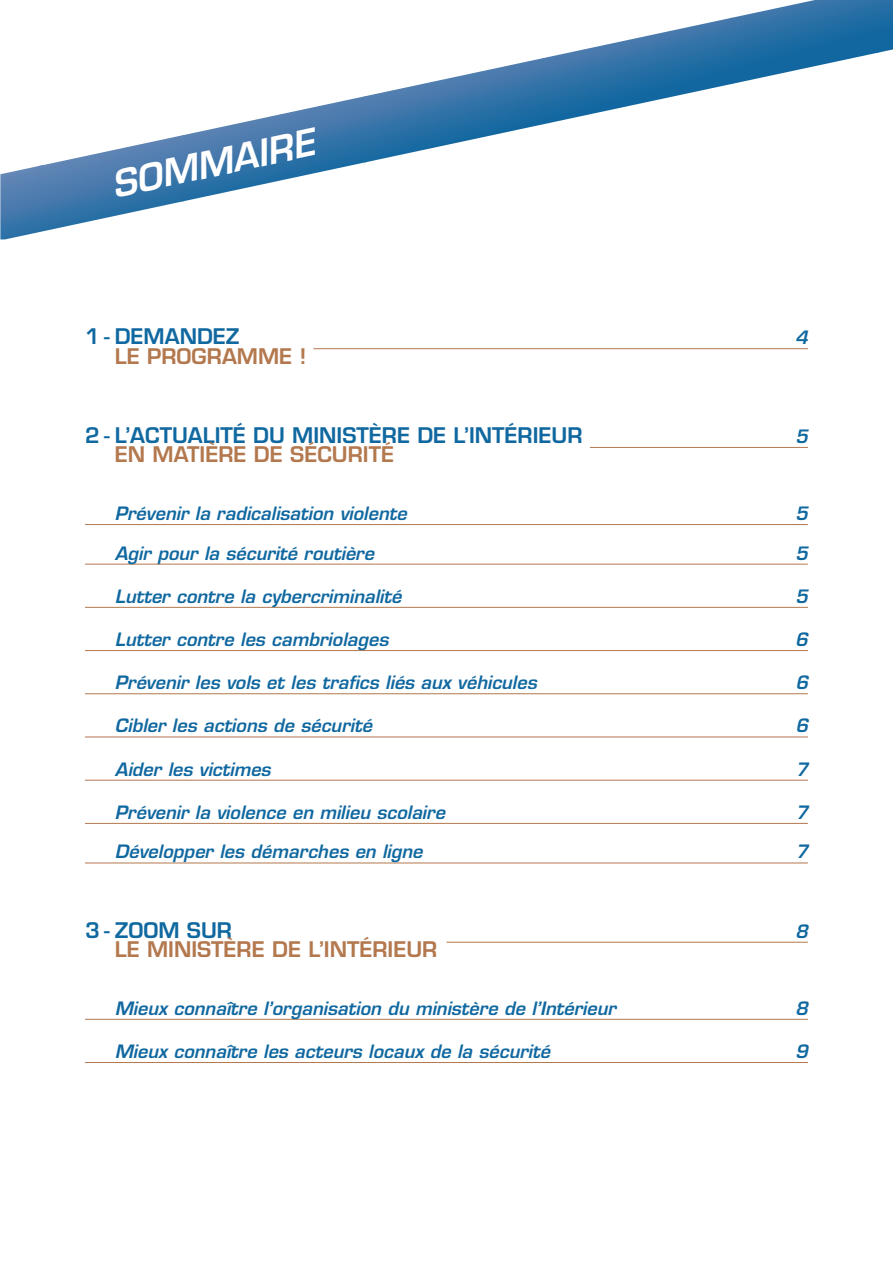
<style>
.page{position:relative;width:893px;height:1263px;background:#fff}
.page>*{position:absolute;margin:0;border:0;box-sizing:border-box;transform-origin:0 0}
.t1{font:italic 600 36px "Eurostile";color:#fff}
.t2{font:600 21px "Eurostile";color:#1068a0}
.t3{font:600 21px "Eurostile";color:#b3784e}
.t4{font:italic 600 18px "Eurostile";color:#1068a0}
</style>
<div class="page">
<img style="left:0;top:166px;width:182px;height:73px">
<img style="left:182px;top:96px;width:184px;height:106px">
<img style="left:36px;top:135px;width:148px;height:32px">
<img style="left:365px;top:57px;width:184px;height:105px">
<img style="left:548px;top:18px;width:184px;height:105px">
<img style="left:731px;top:0;width:146px;height:84px">
<img style="left:877px;top:0;width:16px;height:53px">
<hr style="left:313px;top:348px;width:495px;height:1px;background:#b3784e">
<hr style="left:590px;top:447px;width:218px;height:1px;background:#b3784e">
<hr style="left:85px;top:524px;width:723px;height:1px;background:#b3784e">
<hr style="left:85px;top:564px;width:723px;height:1px;background:#b3784e">
<hr style="left:85px;top:607px;width:723px;height:1px;background:#b3784e">
<hr style="left:85px;top:650px;width:723px;height:1px;background:#b3784e">
<hr style="left:85px;top:693px;width:723px;height:1px;background:#b3784e">
<hr style="left:85px;top:737px;width:723px;height:1px;background:#b3784e">
<hr style="left:85px;top:780px;width:723px;height:1px;background:#b3784e">
<hr style="left:85px;top:823px;width:723px;height:1px;background:#b3784e">
<hr style="left:85px;top:863px;width:723px;height:1px;background:#b3784e">
<hr style="left:446px;top:942px;width:362px;height:1px;background:#b3784e">
<hr style="left:85px;top:1019px;width:723px;height:1px;background:#b3784e">
<hr style="left:85px;top:1062px;width:723px;height:1px;background:#b3784e">
<h1 class="t1" style="left:107px;top:163px;width:208px;rotate:-12deg">SOMMAIRE</h1>
<p class="t2" style="left:85px;top:323px;width:156px">1 - DEMANDEZ</p>
<p class="t4" style="left:795px;top:326px;width:14px">4</p>
<p class="t3" style="left:115px;top:343px;width:193px">LE PROGRAMME !</p>
<p class="t2" style="left:85px;top:422px;width:499px">2 - L’ACTUALITÉ DU MINISTÈRE DE L’INTÉRIEUR</p>
<p class="t4" style="left:795px;top:425px;width:14px">5</p>
<p class="t3" style="left:115px;top:442px;width:281px">EN MATIÈRE DE SÉCURITÉ</p>
<p class="t4" style="left:115px;top:502px;width:293px">Prévenir la radicalisation violente</p>
<p class="t4" style="left:795px;top:502px;width:14px">5</p>
<p class="t4" style="left:115px;top:542px;width:261px">Agir pour la sécurité routière</p>
<p class="t4" style="left:795px;top:542px;width:14px">5</p>
<p class="t4" style="left:115px;top:585px;width:288px">Lutter contre la cybercriminalité</p>
<p class="t4" style="left:795px;top:585px;width:14px">5</p>
<p class="t4" style="left:115px;top:628px;width:275px">Lutter contre les cambriolages</p>
<p class="t4" style="left:795px;top:628px;width:14px">6</p>
<p class="t4" style="left:115px;top:671px;width:423px">Prévenir les vols et les trafics liés aux véhicules</p>
<p class="t4" style="left:795px;top:671px;width:14px">6</p>
<p class="t4" style="left:115px;top:715px;width:259px">Cibler les actions de sécurité</p>
<p class="t4" style="left:795px;top:715px;width:14px">6</p>
<p class="t4" style="left:115px;top:758px;width:157px">Aider les victimes</p>
<p class="t4" style="left:795px;top:758px;width:14px">7</p>
<p class="t4" style="left:115px;top:801px;width:332px">Prévenir la violence en milieu scolaire</p>
<p class="t4" style="left:795px;top:801px;width:14px">7</p>
<p class="t4" style="left:115px;top:841px;width:309px">Développer les démarches en ligne</p>
<p class="t4" style="left:795px;top:841px;width:14px">7</p>
<p class="t2" style="left:85px;top:917px;width:149px">3 - ZOOM SUR</p>
<p class="t4" style="left:795px;top:920px;width:14px">8</p>
<p class="t3" style="left:115px;top:936px;width:324px">LE MINISTÈRE DE L’INTÉRIEUR</p>
<p class="t4" style="left:115px;top:997px;width:502px">Mieux connaître l’organisation du ministère de l’Intérieur</p>
<p class="t4" style="left:795px;top:997px;width:14px">8</p>
<p class="t4" style="left:115px;top:1040px;width:437px">Mieux connaître les acteurs locaux de la sécurité</p>
<p class="t4" style="left:795px;top:1040px;width:14px">9</p>
</div>
